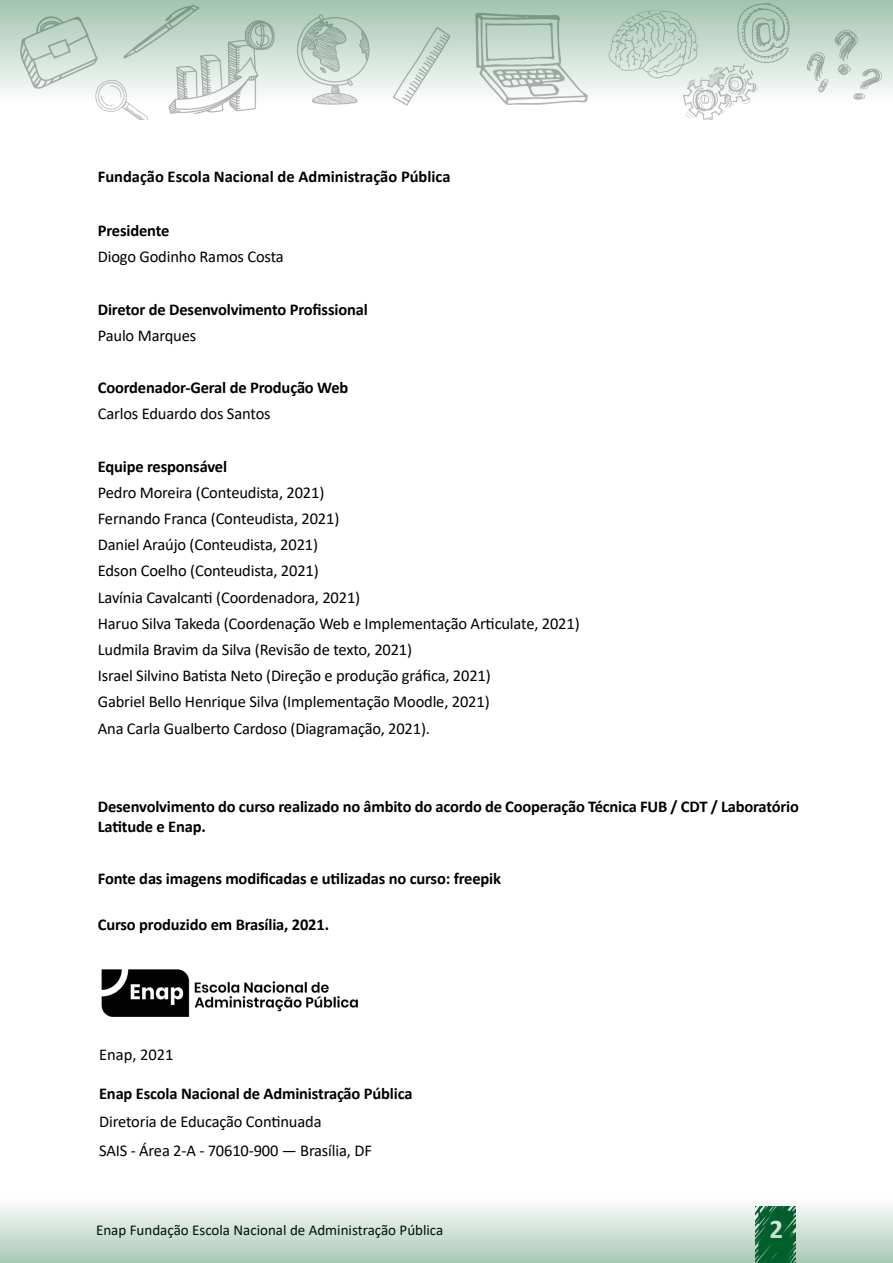
<style>
.page{position:relative;width:893px;height:1263px;background:#fff}
.page>*{position:absolute;margin:0;border:0;box-sizing:border-box;transform-origin:0 0}
.t1{font:700 27px "Calibri";color:#fff}
.t2{font:16.5px/26.2px "Calibri";letter-spacing:-.01em;color:#000}
.t3{font:700 16.5px/19.8px "Calibri";letter-spacing:-.01em;color:#000}
.t4{font:15px "Calibri";color:#000}
</style>
<div class="page">
<svg style="left:0;top:0;width:893px;height:120px"></svg>
<svg style="left:0;top:1205px;width:893px;height:58px;background:#c5dace"></svg>
<img style="left:101px;top:969px;width:257px;height:48px">
<p class="t3" style="left:98px;top:167px;width:354px">Fundação Escola Nacional de Administração Pública</p>
<p class="t3" style="left:98px;top:220px;width:73px">Presidente</p>
<p class="t2" style="left:98px;top:243px;width:187px">Diogo Godinho Ramos Costa</p>
<p class="t3" style="left:98px;top:299px;width:271px">Diretor de Desenvolvimento Profissional</p>
<p class="t2" style="left:98px;top:322px;width:100px">Paulo Marques</p>
<p class="t3" style="left:98px;top:378px;width:252px">Coordenador-Geral de Produção Web</p>
<p class="t2" style="left:98px;top:400px;width:174px">Carlos Eduardo dos Santos</p>
<p class="t3" style="left:98px;top:456px;width:131px">Equipe responsável</p>
<p class="t2" style="left:98px;top:479px;width:483px">Pedro Moreira (Conteudista, 2021)<br>Fernando Franca (Conteudista, 2021)<br>Daniel Araújo (Conteudista, 2021)<br>Edson Coelho (Conteudista, 2021)<br>Lavínia Cavalcanti (Coordenadora, 2021)<br>Haruo Silva Takeda (Coordenação Web e Implementação Articulate, 2021)<br>Ludmila Bravim da Silva (Revisão de texto, 2021)<br>Israel Silvino Batista Neto (Direção e produção gráfica, 2021)<br>Gabriel Bello Henrique Silva (Implementação Moodle, 2021)<br>Ana Carla Gualberto Cardoso (Diagramação, 2021).</p>
<p class="t3" style="left:98px;top:796px;width:703px">Desenvolvimento do curso realizado no âmbito do acordo de Cooperação Técnica FUB / CDT / Laboratório<br>Latitude e Enap.</p>
<p class="t3" style="left:98px;top:869px;width:405px">Fonte das imagens modificadas e utilizadas no curso: freepik</p>
<p class="t3" style="left:98px;top:914px;width:233px">Curso produzido em Brasília, 2021.</p>
<p class="t2" style="left:99px;top:1041px;width:76px">Enap, 2021</p>
<p class="t3" style="left:99px;top:1083px;width:315px">Enap Escola Nacional de Administração Pública</p>
<p class="t2" style="left:99px;top:1107px;width:274px;line-height:28.3px">Diretoria de Educação Continuada<br>SAIS - Área 2-A - 70610-900 — Brasília, DF</p>
<p class="t4" style="left:96px;top:1220px;width:349px">Enap Fundação Escola Nacional de Administração Pública</p>
<h1 class="t1" style="left:769px;top:1210px;width:15px">2</h1>
</div>
